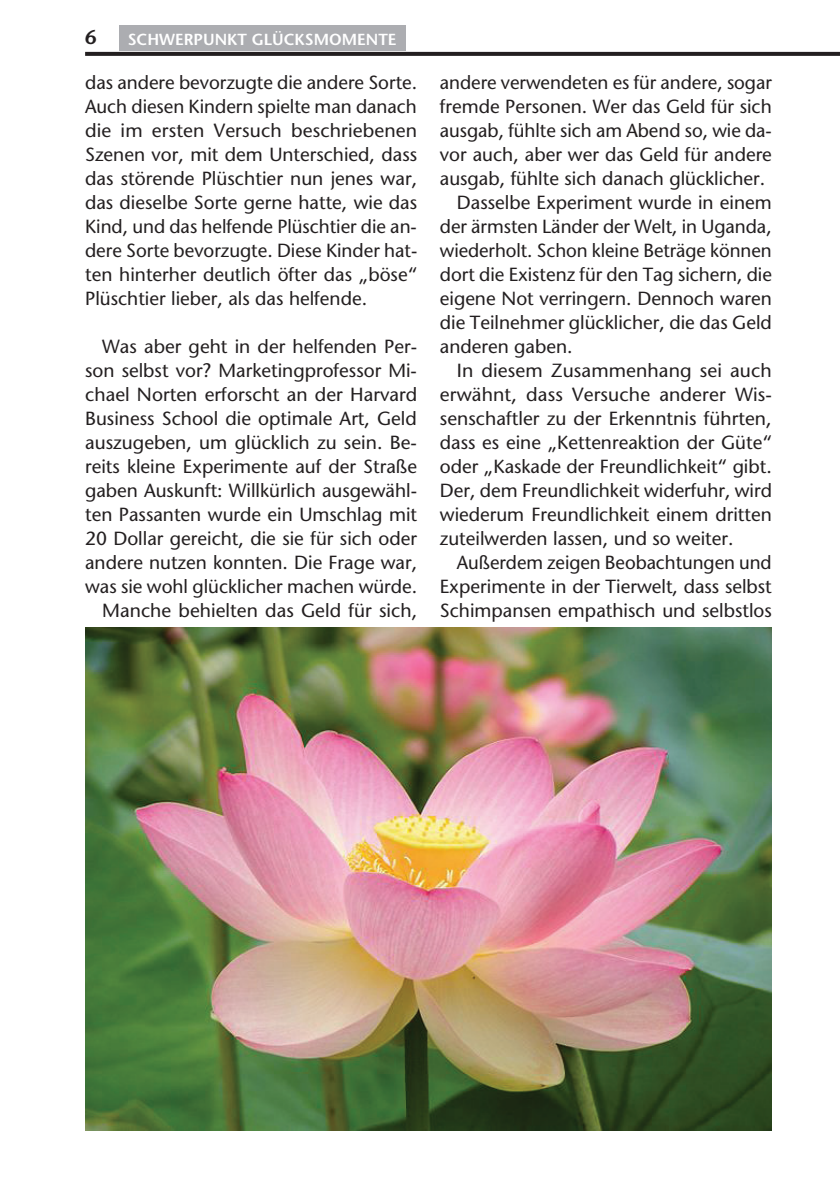
<style>
.page{position:relative;width:840px;height:1191px;background:#fff}
.page>*{position:absolute;margin:0;border:0;box-sizing:border-box;transform-origin:0 0}
.t1{font:600 20px "Stone Sans";color:#231f20}
.t2{font:19px/24px "Stone Sans";color:#231f20;text-align:justify}
.t3{font:600 16px "Stone Sans";color:#fff}
</style>
<div class="page">
<svg style="left:85px;top:52px;width:754px;height:4px;background:#292526"></svg>
<div style="left:119px;top:26px;width:286px;height:25px;background:#acadb1"></div>
<img style="left:85px;top:627px;width:686px;height:503px">
<p class="t1" style="left:85px;top:25px;width:13px">6</p>
<p class="t3" style="left:128px;top:29px;width:23px">SCHW</p>
<p class="t3" style="left:175px;top:29px;width:223px">ERPUN KT GLÜCKSMOMENTE</p>
<p class="t2" style="left:85px;top:70px;width:333px">das andere bevorzugte die andere Sorte.<br>Auch diesen Kindern spielte man danach die im ersten Versuch beschriebenen Szenen vor, mit dem Unterschied, dass das störende Plüschtier nun jenes war, das dieselbe Sorte gerne hatte, wie das Kind, und das helfende Plüschtier die an&shy;dere Sorte bevorzugte. Diese Kinder hat&shy;ten hinterher deutlich öfter das „böse“ Plüschtier lieber, als das helfende.</p>
<p class="t2" style="left:85px;top:334px;width:333px;text-align:right">Was aber geht in der helfenden Per&shy;son selbst vor? Marketingprofessor Mi&shy;chael Norten erforscht an der Harvard Business School die optimale Art, Geld auszugeben, um glücklich zu sein. Be&shy;reits kleine Experimente auf der Straße gaben Auskunft: Willkürlich ausgewähl&shy;ten Passanten wurde ein Umschlag mit 20 Dollar gereicht, die sie für sich oder andere nutzen konnten. Die Frage war, was sie wohl glücklicher machen würde.<br>Manche behielten das Geld für sich,</p>
<p class="t2" style="left:439px;top:70px;width:333px">andere verwendeten es für andere, sogar</p>
<p class="t2" style="left:439px;top:94px;width:333px">fremde Personen. Wer das Geld für sich</p>
<p class="t2" style="left:439px;top:118px;width:333px">ausgab, fühlte sich am Abend so, wie da-</p>
<p class="t2" style="left:439px;top:142px;width:333px">vor auch, aber wer das Geld für andere</p>
<p class="t2" style="left:439px;top:166px;width:327px">ausgab, fühlte sich danach glücklicher.</p>
<p class="t2" style="left:456px;top:190px;width:316px">Dasselbe Experiment wurde in einem</p>
<p class="t2" style="left:439px;top:214px;width:333px">der ärmsten Länder der Welt, in Uganda,</p>
<p class="t2" style="left:439px;top:238px;width:333px">wiederholt. Schon kleine Beträge können</p>
<p class="t2" style="left:439px;top:262px;width:333px">dort die Existenz für den Tag sichern, die</p>
<p class="t2" style="left:439px;top:286px;width:333px">eigene Not verringern. Dennoch waren</p>
<p class="t2" style="left:439px;top:310px;width:333px">die Teilnehmer glücklicher, die das Geld</p>
<p class="t2" style="left:439px;top:334px;width:134px">anderen gaben.</p>
<p class="t2" style="left:456px;top:358px;width:316px">In diesem Zusammenhang sei auch</p>
<p class="t2" style="left:439px;top:382px;width:333px">erwähnt, dass Versuche anderer Wis-</p>
<p class="t2" style="left:439px;top:406px;width:333px">senschaftler zu der Erkenntnis führten,</p>
<p class="t2" style="left:439px;top:430px;width:333px">dass es eine „Kettenreaktion der Güte“</p>
<p class="t2" style="left:439px;top:454px;width:333px">oder „Kaskade der Freundlichkeit“ gibt.</p>
<p class="t2" style="left:439px;top:478px;width:333px">Der, dem Freundlichkeit widerfuhr, wird</p>
<p class="t2" style="left:439px;top:502px;width:333px">wiederum Freundlichkeit einem dritten</p>
<p class="t2" style="left:439px;top:526px;width:295px">zuteilwerden lassen, und so weiter.</p>
<p class="t2" style="left:456px;top:550px;width:316px">Außerdem zeigen Beobachtungen und</p>
<p class="t2" style="left:439px;top:574px;width:333px">Experimente in der Tierwelt, dass selbst</p>
<p class="t2" style="left:439px;top:598px;width:333px">Schimpansen empathisch und selbstlos</p>
</div>
